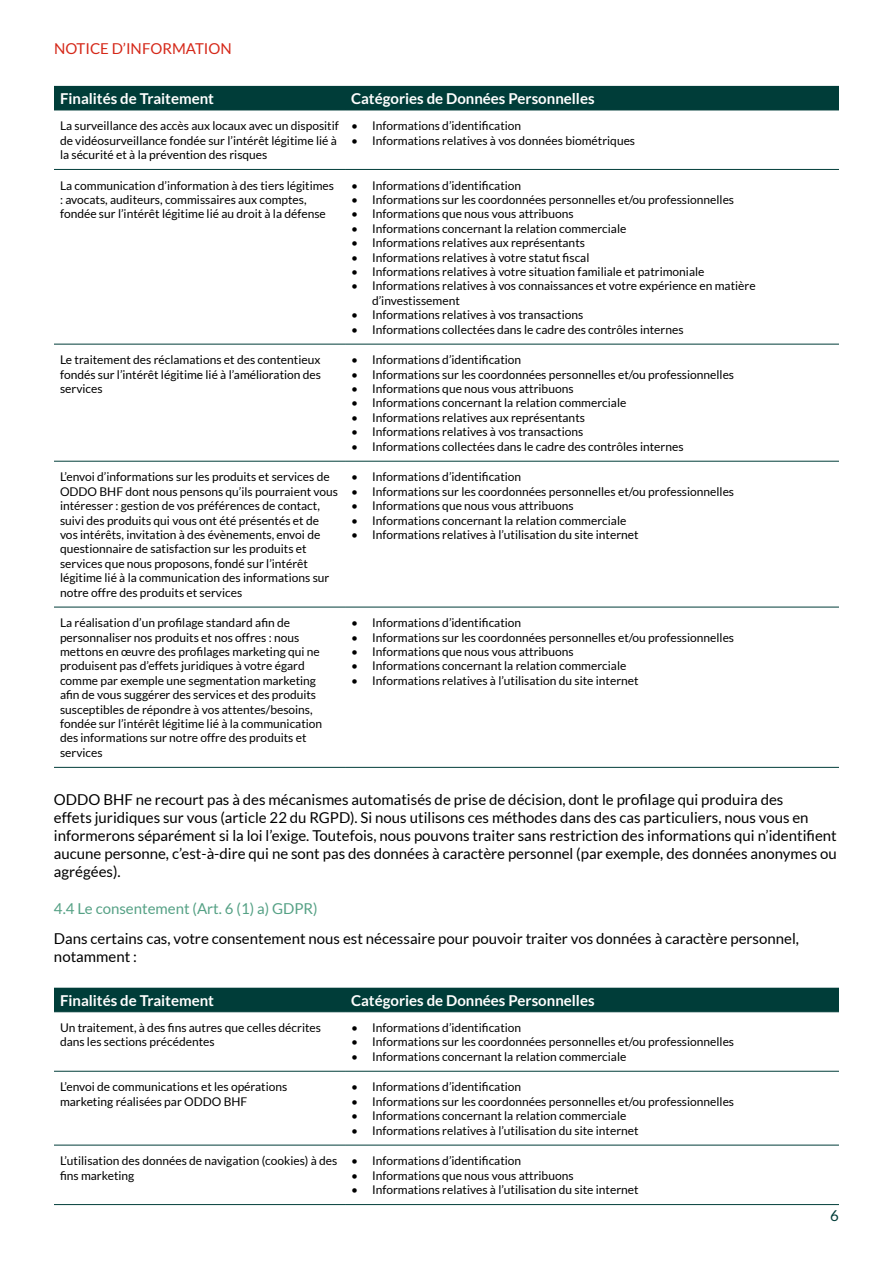
<style>
.page{position:relative;width:893px;height:1263px;background:#fff}
.page>*{position:absolute;margin:0;border:0;box-sizing:border-box;transform-origin:0 0}
.t1{font:15px/18px "Lato";color:#000}
.t2{font:700 15px "Lato";color:#fff}
.t3{font:15px "Lato";color:#55a185}
.t4{font:15px "Lato";color:#d52819}
.t5{font:15px "Lato";color:#003d39}
.t6{font:12px/14.4px "Lato";color:#000}
</style>
<div class="page">
<div style="left:54px;top:86px;width:785px;height:24px;background:#003d39"></div>
<hr style="left:54px;top:110px;width:291px;height:1px;background:#003d39">
<hr style="left:345px;top:110px;width:494px;height:1px;background:#003d39">
<hr style="left:54px;top:169px;width:291px;height:1px;background:#003d39">
<hr style="left:345px;top:169px;width:494px;height:1px;background:#003d39">
<hr style="left:54px;top:344px;width:291px;height:1px;background:#003d39">
<hr style="left:345px;top:344px;width:494px;height:1px;background:#003d39">
<hr style="left:54px;top:461px;width:291px;height:1px;background:#003d39">
<hr style="left:345px;top:461px;width:494px;height:1px;background:#003d39">
<hr style="left:54px;top:607px;width:291px;height:1px;background:#003d39">
<hr style="left:345px;top:607px;width:494px;height:1px;background:#003d39">
<hr style="left:54px;top:767px;width:291px;height:1px;background:#003d39">
<hr style="left:345px;top:767px;width:494px;height:1px;background:#003d39">
<div style="left:54px;top:988px;width:785px;height:23px;background:#003d39"></div>
<hr style="left:54px;top:1011px;width:291px;height:1px;background:#003d39">
<hr style="left:345px;top:1011px;width:494px;height:1px;background:#003d39">
<hr style="left:54px;top:1071px;width:291px;height:1px;background:#003d39">
<hr style="left:345px;top:1071px;width:494px;height:1px;background:#003d39">
<hr style="left:54px;top:1145px;width:291px;height:1px;background:#003d39">
<hr style="left:345px;top:1145px;width:494px;height:1px;background:#003d39">
<hr style="left:54px;top:1204px;width:291px;height:1px;background:#003d39">
<hr style="left:345px;top:1204px;width:494px;height:1px;background:#003d39">
<p class="t4" style="left:54px;top:40px;width:179px">NOTICE D’INFORMATION</p>
<p class="t2" style="left:60px;top:90px;width:156px">Finalités de Traitement</p>
<p class="t2" style="left:351px;top:90px;width:245px">Catégories de Données Personnelles</p>
<p class="t6" style="left:60px;top:119px;width:280px">La surveillance des accès aux locaux avec un dispositif de vidéosurveillance fondée sur l’intérêt légitime lié à la sécurité et à la prévention des risques</p>
<p class="t6" style="left:351px;top:119px;width:172px">• Informations d’identification</p>
<p class="t6" style="left:351px;top:133px;width:286px">• Informations relatives à vos données biométriques</p>
<p class="t6" style="left:60px;top:178px;width:276px">La communication d’information à des tiers légitimes : avocats, auditeurs, commissaires aux comptes, fondée sur l’intérêt légitime lié au droit à la défense</p>
<p class="t6" style="left:351px;top:178px;width:172px">• Informations d’identification</p>
<p class="t6" style="left:351px;top:192px;width:385px">• Informations sur les coordonnées personnelles et/ou professionnelles</p>
<p class="t6" style="left:351px;top:207px;width:224px">• Informations que nous vous attribuons</p>
<p class="t6" style="left:351px;top:221px;width:277px">• Informations concernant la relation commerciale</p>
<p class="t6" style="left:351px;top:236px;width:235px">• Informations relatives aux représentants</p>
<p class="t6" style="left:351px;top:250px;width:240px">• Informations relatives à votre statut fiscal</p>
<p class="t6" style="left:351px;top:264px;width:355px">• Informations relatives à votre situation familiale et patrimoniale</p>
<p class="t6" style="left:372px;top:279px;width:385px;text-indent:-21px">• Informations relatives à vos connaissances et votre expérience en matière d’investissement</p>
<p class="t6" style="left:351px;top:308px;width:234px">• Informations relatives à vos transactions</p>
<p class="t6" style="left:351px;top:322px;width:334px">• Informations collectées dans le cadre des contrôles internes</p>
<p class="t6" style="left:60px;top:353px;width:263px;text-align:justify">Le traitement des réclamations et des contentieux fondés sur l’intérêt légitime lié à l’amélioration des services</p>
<p class="t6" style="left:351px;top:353px;width:172px">• Informations d’identification</p>
<p class="t6" style="left:351px;top:367px;width:385px">• Informations sur les coordonnées personnelles et/ou professionnelles</p>
<p class="t6" style="left:351px;top:381px;width:224px">• Informations que nous vous attribuons</p>
<p class="t6" style="left:351px;top:396px;width:277px">• Informations concernant la relation commerciale</p>
<p class="t6" style="left:351px;top:410px;width:235px">• Informations relatives aux représentants</p>
<p class="t6" style="left:351px;top:425px;width:234px">• Informations relatives à vos transactions</p>
<p class="t6" style="left:351px;top:439px;width:334px">• Informations collectées dans le cadre des contrôles internes</p>
<p class="t6" style="left:60px;top:470px;width:279px">L’envoi d’informations sur les produits et services de ODDO BHF dont nous pensons qu’ils pourraient vous intéresser : gestion de vos préférences de contact, suivi des produits qui vous ont été présentés et de vos intérêts, invitation à des évènements, envoi de questionnaire de satisfaction sur les produits et services que nous proposons, fondé sur l’intérêt légitime lié à la communication des informations sur notre offre des produits et services</p>
<p class="t6" style="left:351px;top:470px;width:172px">• Informations d’identification</p>
<p class="t6" style="left:351px;top:484px;width:385px">• Informations sur les coordonnées personnelles et/ou professionnelles</p>
<p class="t6" style="left:351px;top:498px;width:224px">• Informations que nous vous attribuons</p>
<p class="t6" style="left:351px;top:513px;width:277px">• Informations concernant la relation commerciale</p>
<p class="t6" style="left:351px;top:527px;width:289px">• Informations relatives à l’utilisation du site internet</p>
<p class="t6" style="left:60px;top:616px;width:264px">La réalisation d’un profilage standard afin de personnaliser nos produits et nos offres : nous mettons en œuvre des profilages marketing qui ne produisent pas d’effets juridiques à votre égard comme par exemple une segmentation marketing afin de vous suggérer des services et des produits susceptibles de répondre à vos attentes/besoins, fondée sur l’intérêt légitime lié à la communication des informations sur notre offre des produits et services</p>
<p class="t6" style="left:351px;top:616px;width:172px">• Informations d’identification</p>
<p class="t6" style="left:351px;top:630px;width:385px">• Informations sur les coordonnées personnelles et/ou professionnelles</p>
<p class="t6" style="left:351px;top:644px;width:224px">• Informations que nous vous attribuons</p>
<p class="t6" style="left:351px;top:659px;width:277px">• Informations concernant la relation commerciale</p>
<p class="t6" style="left:351px;top:673px;width:289px">• Informations relatives à l’utilisation du site internet</p>
<p class="t1" style="left:54px;top:790px;width:784px">ODDO BHF ne recourt pas à des mécanismes automatisés de prise de décision, dont le profilage qui produira des<br>effets juridiques sur vous (article 22 du RGPD). Si nous utilisons ces méthodes dans des cas particuliers, nous vous en informerons séparément si la loi l’exige. Toutefois, nous pouvons traiter sans restriction des informations qui n’identifient aucune personne, c’est-à-dire qui ne sont pas des données à caractère personnel (par exemple, des données anonymes ou agrégées).</p>
<p class="t3" style="left:54px;top:900px;width:265px">4.4 Le consentement (Art. 6 (1) a) GDPR)</p>
<p class="t1" style="left:54px;top:930px;width:746px">Dans certains cas, votre consentement nous est nécessaire pour pouvoir traiter vos données à caractère personnel, notamment :</p>
<p class="t2" style="left:60px;top:992px;width:156px">Finalités de Traitement</p>
<p class="t2" style="left:351px;top:992px;width:245px">Catégories de Données Personnelles</p>
<p class="t6" style="left:60px;top:1020px;width:263px">Un traitement, à des fins autres que celles décrites dans les sections précédentes</p>
<p class="t6" style="left:351px;top:1020px;width:172px">• Informations d’identification</p>
<p class="t6" style="left:351px;top:1035px;width:385px">• Informations sur les coordonnées personnelles et/ou professionnelles</p>
<p class="t6" style="left:351px;top:1049px;width:277px">• Informations concernant la relation commerciale</p>
<p class="t6" style="left:60px;top:1080px;width:229px">L’envoi de communications et les opérations marketing réalisées par ODDO BHF</p>
<p class="t6" style="left:351px;top:1080px;width:172px">• Informations d’identification</p>
<p class="t6" style="left:351px;top:1094px;width:385px">• Informations sur les coordonnées personnelles et/ou professionnelles</p>
<p class="t6" style="left:351px;top:1108px;width:277px">• Informations concernant la relation commerciale</p>
<p class="t6" style="left:351px;top:1123px;width:289px">• Informations relatives à l’utilisation du site internet</p>
<p class="t6" style="left:60px;top:1154px;width:279px">L’utilisation des données de navigation (cookies) à des fins marketing</p>
<p class="t6" style="left:351px;top:1154px;width:172px">• Informations d’identification</p>
<p class="t6" style="left:351px;top:1168px;width:224px">• Informations que nous vous attribuons</p>
<p class="t6" style="left:351px;top:1182px;width:289px">• Informations relatives à l’utilisation du site internet</p>
<p class="t5" style="left:830px;top:1207px;width:10px">6</p>
</div>
